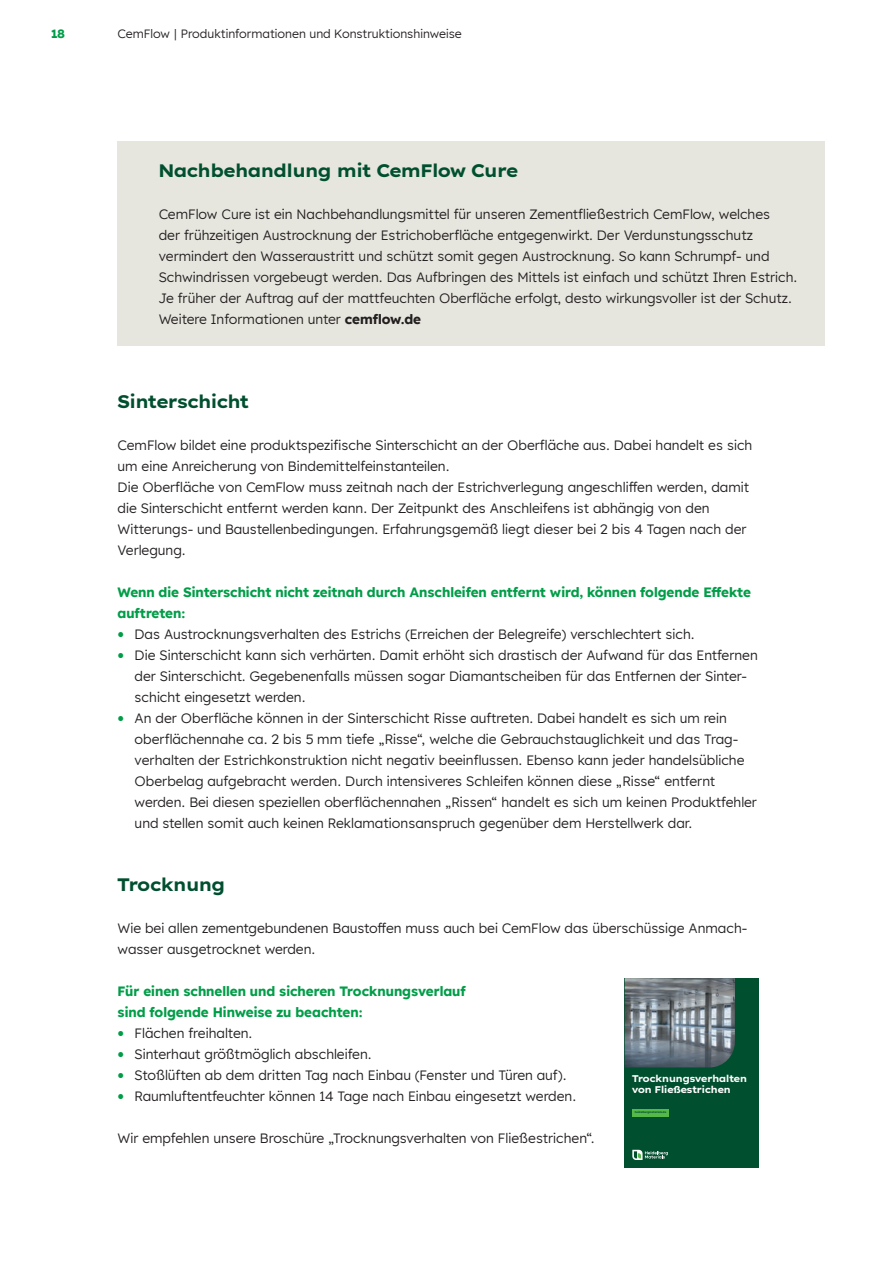
<style>
.page{position:relative;width:893px;height:1263px;background:#fff}
.page>*{position:absolute;margin:0;border:0;box-sizing:border-box;transform-origin:0 0}
.t1{font:700 18px "Lexend Exa HM";color:#004f2f}
.t2{font:13.5px/21px "Lexend HM";color:#231f20}
.t3{font:700 13.5px/21px "Lexend HM";color:#009d48}
.t4{font:12px "Lexend HM";color:#231f20}
.t5{font:700 12px "Lexend HM";color:#009d48}
.t6{font:700 9.75px/11.6px "Lexend Exa HM";color:#fff}
.t7{font:700 2.7px "Lexend HM";color:#004f2f}
.s1{font-weight:700}
.s2{font-family:"Lexend Exa HM";font-weight:700;font-size:18px;color:#009d48}
</style>
<div class="page">
<div style="left:625px;top:978px;width:134px;height:190px;background:#004f2f"></div>
<img style="left:625px;top:978px;width:110px;height:89px">
<svg style="left:632px;top:1150px;width:36px;height:10px"></svg>
<div style="left:632px;top:1109px;width:37px;height:7px;background:#55b94a"></div>
<div style="left:118px;top:141px;width:707px;height:204px;background:#e7e6de"></div>
<p class="t5" style="left:51px;top:24px;width:16px">18</p>
<p class="t4" style="left:118px;top:25px;width:346px">CemFlow | Produktinformationen und Konstruktionshinweise</p>
<h1 class="t1" style="left:159px;top:156px;width:361px">Nachbehandlung mit CemFlow Cure</h1>
<p class="t2" style="left:159px;top:203px;width:640px">CemFlow Cure ist ein Nachbehandlungsmittel für unseren Zementfließestrich CemFlow, welches<br>der frühzeitigen Austrocknung der Estrichoberfläche entgegenwirkt. Der Verdunstungsschutz vermindert den Wasseraustritt und schützt somit gegen Austrocknung. So kann Schrumpf- und Schwindrissen vorgebeugt werden. Das Aufbringen des Mittels ist einfach und schützt Ihren Estrich.<br>Je früher der Auftrag auf der mattfeuchten Oberfläche erfolgt, desto wirkungsvoller ist der Schutz.<br>Weitere Informationen unter <span class="s1">cemflow.de</span></p>
<h1 class="t1" style="left:118px;top:387px;width:133px">Sinterschicht</h1>
<p class="t2" style="left:118px;top:434px;width:636px">CemFlow bildet eine produktspezifische Sinterschicht an der Oberfläche aus. Dabei handelt es sich um eine Anreicherung von Bindemittelfeinstanteilen.<br>Die Oberfläche von CemFlow muss zeitnah nach der Estrichverlegung angeschliffen werden, damit die Sinterschicht entfernt werden kann. Der Zeitpunkt des Anschleifens ist abhängig von den Witterungs- und Baustellenbedingungen. Erfahrungsgemäß liegt dieser bei 2 bis 4 Tagen nach der Verlegung.</p>
<p class="t3" style="left:118px;top:581px;width:635px">Wenn die Sinterschicht nicht zeitnah durch Anschleifen entfernt wird, können folgende Effekte auftreten:</p>
<p class="t2" style="left:118px;top:623px;width:579px"><span class="s2">•</span> Das Austrocknungsverhalten des Estrichs (Erreichen der Belegreife) verschlechtert sich.</p>
<p class="t2" style="left:135px;top:644px;width:625px;text-indent:-17px"><span class="s2">•</span> Die Sinterschicht kann sich verhärten. Damit erhöht sich drastisch der Aufwand für das Entfernen der Sinterschicht. Gegebenenfalls müssen sogar Diamantscheiben für das Entfernen der Sinter&shy;schicht eingesetzt werden.</p>
<p class="t2" style="left:135px;top:707px;width:624px;text-indent:-17px"><span class="s2">•</span> An der Oberfläche können in der Sinterschicht Risse auftreten. Dabei handelt es sich um rein oberflächennahe ca. 2 bis 5 mm tiefe „Risse“, welche die Gebrauchstauglichkeit und das Trag&shy;verhalten der Estrichkonstruktion nicht negativ beeinflussen. Ebenso kann jeder handelsübliche Oberbelag aufgebracht werden. Durch intensiveres Schleifen können diese „Risse“ entfernt werden. Bei diesen speziellen oberflächennahen „Rissen“ handelt es sich um keinen Produktfehler und stellen somit auch keinen Reklamationsanspruch gegenüber dem Herstellwerk dar.</p>
<h1 class="t1" style="left:118px;top:870px;width:109px">Trocknung</h1>
<p class="t2" style="left:118px;top:917px;width:631px">Wie bei allen zementgebundenen Baustoffen muss auch bei CemFlow das überschüssige Anmach&shy;wasser ausgetrocknet werden.</p>
<p class="t3" style="left:118px;top:980px;width:350px">Für einen schnellen und sicheren Trocknungsverlauf sind folgende Hinweise zu beachten:</p>
<p class="t2" style="left:118px;top:1022px;width:136px"><span class="s2">•</span> Flächen freihalten.</p>
<p class="t2" style="left:118px;top:1043px;width:256px"><span class="s2">•</span> Sinterhaut größtmöglich abschleifen.</p>
<p class="t2" style="left:118px;top:1064px;width:451px"><span class="s2">•</span> Stoßlüften ab dem dritten Tag nach Einbau (Fenster und Türen auf).</p>
<p class="t2" style="left:118px;top:1085px;width:460px"><span class="s2">•</span> Raumluftentfeuchter können 14 Tage nach Einbau eingesetzt werden.</p>
<p class="t2" style="left:118px;top:1127px;width:479px">Wir empfehlen unsere Broschüre „Trocknungsverhalten von Fließestrichen“.</p>
<p class="t6" style="left:632px;top:1072px;width:116px">Trocknungsverhalten von Fließestrichen</p>
<p class="t7" style="left:635px;top:1110px;width:33px">heidelbergmaterials.de</p>
</div>
